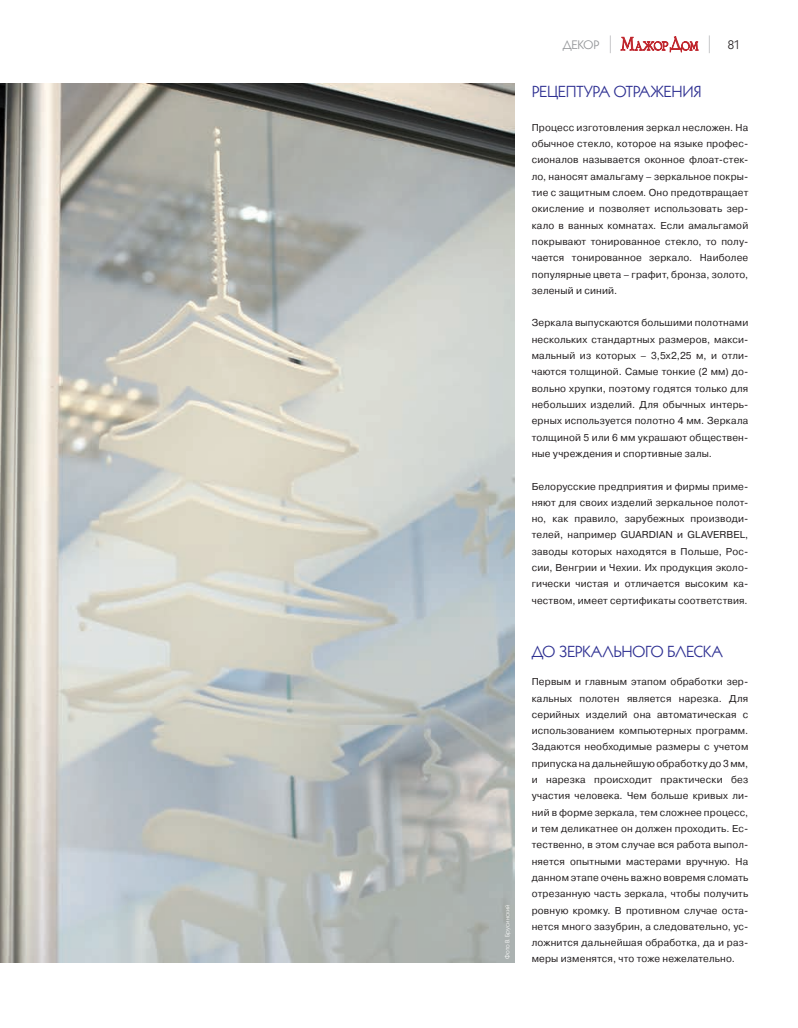
<style>
.page{position:relative;width:798px;height:1028px;background:#fff}
.page>*{position:absolute;margin:0;border:0;box-sizing:border-box;transform-origin:0 0}
.t1{font:16.25px "Kabel C";letter-spacing:-.015em;color:#2e3092}
.t2{font:12.5px "Kabel C";letter-spacing:-.01em;color:#939598}
.t3{font:12.5px "Kabel C";color:#231f20}
.t4{font:10px/16.2px "Pragmatica C";letter-spacing:.02em;color:#231f20;text-align:justify}
.t5{font:6.25px "Kabel C";letter-spacing:.025em;color:#fff}
</style>
<div class="page">
<img style="left:0;top:83px;width:514px;height:879px">
<svg style="left:620px;top:36px;width:78px;height:16px"></svg>
<p class="t5" style="left:503px;top:958px;width:56px;rotate:-90deg">Фото В. Брусинский</p>
<p class="t2" style="left:562px;top:37px;width:37px">декор</p>
<p class="t3" style="left:727px;top:37px;width:14px">81</p>
<h1 class="t1" style="left:531px;top:81px;width:171px">Рецептура отражения</h1>
<p class="t4" style="left:531px;top:119px;width:218px">Процесс изготовления зеркал несложен. На обычное стекло, которое на языке профес&shy;сионалов называется оконное флоат-стек&shy;ло, наносят амальгаму – зеркальное покры&shy;тие с защитным слоем. Оно предотвращает окисление и позволяет использовать зер&shy;кало в ванных комнатах. Если амальгамой покрывают тонированное стекло, то полу&shy;чается тонированное зеркало. Наиболее популярные цвета – графит, бронза, золото, зеленый и синий.</p>
<p class="t4" style="left:531px;top:315px;width:218px">Зеркала выпускаются большими полотнами нескольких стандартных размеров, макси&shy;мальный из которых – 3,5х2,25 м, и отли&shy;чаются толщиной. Самые тонкие (2 мм) до&shy;вольно хрупки, поэтому годятся только для небольших изделий. Для обычных интерь&shy;ерных используется полотно 4 мм. Зеркала толщиной 5 или 6 мм украшают обществен&shy;ные учреждения и спортивные залы.</p>
<p class="t4" style="left:531px;top:478px;width:218px">Белорусские предприятия и фирмы приме&shy;няют для своих изделий зеркальное полот&shy;но, как правило, зарубежных производи&shy;телей, например GUARDIAN и GLAVERBEL, заводы которых находятся в Польше, Рос&shy;сии, Венгрии и Чехии. Их продукция эколо&shy;гически чистая и отличается высоким ка&shy;чеством, имеет сертификаты соответствия.</p>
<h1 class="t1" style="left:531px;top:641px;width:192px">До зеркального блеска</h1>
<p class="t4" style="left:531px;top:673px;width:218px">Первым и главным этапом обработки зер&shy;кальных полотен является нарезка. Для серийных изделий она автоматическая с использованием компьютерных программ.<br>Задаются необходимые размеры с учетом припуска на дальнейшую обработку до 3 мм, и нарезка происходит практически без участия человека. Чем больше кривых ли&shy;ний в форме зеркала, тем сложнее процесс, и тем деликатнее он должен проходить. Ес&shy;тественно, в этом случае вся работа выпол&shy;няется опытными мастерами вручную. На данном этапе очень важно вовремя сломать отрезанную часть зеркала, чтобы получить ровную кромку. В противном случае оста&shy;нется много зазубрин, а следовательно, ус&shy;ложнится дальнейшая обработка, да и раз&shy;меры изменятся, что тоже нежелательно.</p>
</div>
